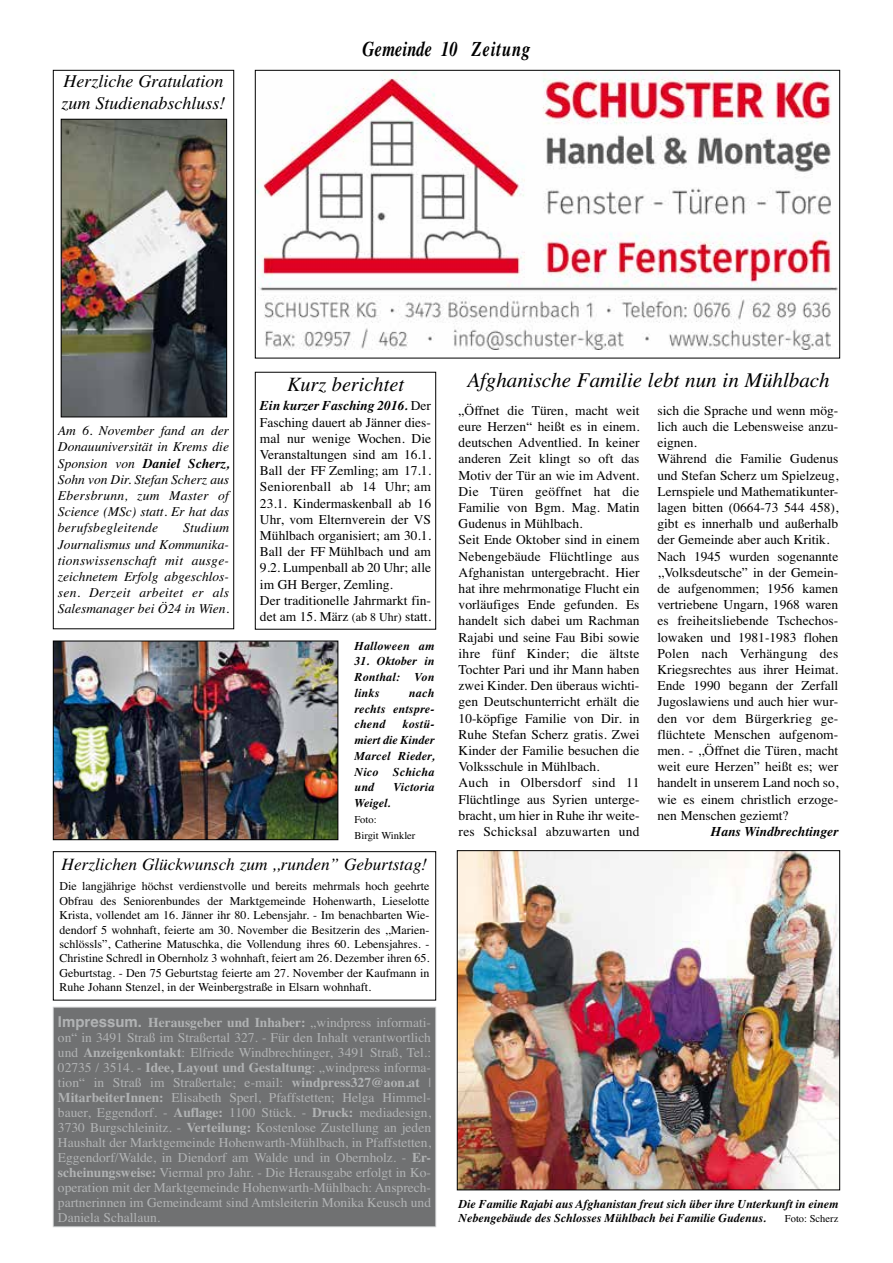
<style>
.page{position:relative;width:893px;height:1263px;background:#fff}
.page>*{position:absolute;margin:0;border:0;box-sizing:border-box;transform-origin:0 0}
.t1{font:italic 21px "Times";color:#000}
.t2{font:italic 700 21px "Times";color:#000;scale:.79 1}
.t3{font:italic 20.25px "Times";color:#000}
.t4{font:italic 18px/21.6px "Times";color:#000}
.t5{font:italic 17.25px "Times";color:#000}
.t6{font:13.5px/16.2px "Times";color:#000}
.t7{font:13.5px/15px "Times";color:#b1b3b4;text-align:justify}
.t8{font:italic 13.5px/16.2px "Times";letter-spacing:.02em;color:#000;text-align:justify}
.t9{font:italic 700 13.5px "Times";color:#000}
.t10{font:12px/14.4px "Times";color:#000;text-align:justify}
.t11{font:italic 700 12px/15.8px "Times";color:#000;text-align:justify}
.t12{font:italic 700 12px "Times";letter-spacing:.02em;color:#000}
.t13{font:10.5px/15.8px "Times";color:#000}
.s1{font-weight:700}
.s2{font-weight:700;font-style:italic}
.s3{font-size:12px}
.s4{font-family:"Helvetica";font-weight:700;font-size:15px}
</style>
<div class="page">
<div style="left:53px;top:1007px;width:383px;height:219px;background:#707172"></div>
<div style="left:53px;top:1007px;width:383px;height:220px;border:1px solid #c9cbcc"></div>
<div style="left:53px;top:70px;width:181px;height:559px;border:1px solid #000"></div>
<img style="left:257px;top:72px;width:581px;height:277px">
<div style="left:255px;top:70px;width:585px;height:288px;border:1px solid #000"></div>
<img style="left:459px;top:852px;width:379px;height:336px">
<div style="left:457px;top:850px;width:383px;height:340px;border:1px solid #000"></div>
<img style="left:55px;top:643px;width:281px;height:195px">
<div style="left:53px;top:641px;width:285px;height:199px;border:1px solid #000"></div>
<img style="left:63px;top:121px;width:162px;height:294px">
<div style="left:61px;top:119px;width:166px;height:298px;border:1px solid #000"></div>
<div style="left:255px;top:372px;width:181px;height:257px;border:1px solid #000"></div>
<div style="left:53px;top:851px;width:383px;height:149px;border:1px solid #000"></div>
<h3 class="t4" style="left:62px;top:72px;width:165px">Herzliche Gratulation zum Studienabschluss!</h3>
<h1 class="t2" style="left:363px;top:41px;width:214px">Gemeinde 10 Zeitung</h1>
<p class="t8" style="left:58px;top:424px;width:173px">Am 6. November fand an der Donauuniversität in Krems die Sponsion von <span class="s1">Daniel Scherz, </span>Sohn von Dir. Stefan Scherz aus Ebersbrunn, zum Master of Science (MSc) statt. Er hat das berufsbegleitende</p>
<p class="t8" style="left:58px;top:521px;width:173px;text-indent:125px">Studium Journalismus und Kommunika&shy;tionswissenschaft mit ausge&shy;zeichnetem Erfolg abgeschlos&shy;sen. Derzeit arbeitet er als Salesmanager bei Ö24 in Wien.</p>
<h2 class="t3" style="left:287px;top:377px;width:118px">Kurz berichtet</h2>
<p class="t6" style="left:260px;top:399px;width:173px"><span class="s2">Ein kurzer Fasching 2016.</span> Der<br>Fasching dauert ab Jänner dies&shy;mal nur wenige Wochen. Die<br>Veranstaltungen sind am 16.1.<br>Ball der FF Zemling; am 17.1.<br>Seniorenball ab 14 Uhr; am<br>23.1. Kindermaskenball ab 16<br>Uhr, vom Elternverein der VS<br>Mühlbach organisiert; am 30.1.<br>Ball der FF Mühlbach und am<br>9.2. Lumpenball ab 20 Uhr; alle im GH Berger, Zemling.<br>Der traditionelle Jahrmarkt fin&shy;det am 15. März <span class="s3">(ab 8 Uhr)</span> statt.</p>
<p class="t12" style="left:354px;top:641px;width:81px">Halloween am</p>
<p class="t11" style="left:354px;top:655px;width:81px">31. Oktober in Ronthal: Von links</p>
<p class="t11" style="left:354px;top:686px;width:81px;text-indent:55px">nach rechts entspre&shy;chend</p>
<p class="t11" style="left:354px;top:718px;width:81px;text-indent:48px">kostü&shy;miert die Kinder Marcel Rieder, Nico Schicha und</p>
<p class="t12" style="left:393px;top:783px;width:43px">Victoria</p>
<p class="t11" style="left:354px;top:796px;width:38px">Weigel.</p>
<p class="t13" style="left:354px;top:812px;width:63px">Foto:<br>Birgit Winkler</p>
<h1 class="t1" style="left:467px;top:373px;width:364px">Afghanische Familie lebt nun in Mühlbach</h1>
<p class="t6" style="left:459px;top:403px;width:182px">„Öffnet die Türen, macht weit eure Herzen“ heißt es in einem. deutschen Adventlied. In keiner anderen Zeit klingt so oft das<br>Motiv der Tür an wie im Advent.<br>Die Türen geöffnet hat die<br>Familie von Bgm. Mag. Matin<br>Gudenus in Mühlbach.<br>Seit Ende Oktober sind in einem<br>Nebengebäude Flüchtlinge aus<br>Afghanistan untergebracht. Hier hat ihre mehrmonatige Flucht ein vorläufiges Ende gefunden. Es handelt sich dabei um Rachman<br>Rajabi und seine Fau Bibi sowie ihre fünf Kinder; die ältste<br>Tochter Pari und ihr Mann haben zwei Kinder. Den überaus wichti&shy;gen Deutschunterricht erhält die<br>10-köpfige Familie von Dir. in<br>Ruhe Stefan Scherz gratis. Zwei<br>Kinder der Familie besuchen die<br>Volksschule in Mühlbach.<br>Auch in Olbersdorf sind 11<br>Flüchtlinge aus Syrien unterge&shy;bracht, um hier in Ruhe ihr weite&shy;res Schicksal abzuwarten und</p>
<p class="t6" style="left:657px;top:403px;width:182px">sich die Sprache und wenn mög&shy;lich auch die Lebensweise anzu&shy;eignen.<br>Während die Familie Gudenus und Stefan Scherz um Spielzeug,<br>Lernspiele und Mathematikunter&shy;lagen bitten (0664-73 544 458), gibt es innerhalb und außerhalb der Gemeinde aber auch Kritik.<br>Nach 1945 wurden sogenannte ,,Volksdeutsche” in der Gemein&shy;de aufgenommen; 1956 kamen vertriebene Ungarn, 1968 waren es freiheitsliebende Tschechos&shy;lowaken und 1981-1983 flohen<br>Polen nach Verhängung des<br>Kriegsrechtes aus ihrer Heimat.<br>Ende 1990 begann der Zerfall<br>Jugoslawiens und auch hier wur&shy;den vor dem Bürgerkrieg ge&shy;flüchtete Menschen aufgenom&shy;men. - ,,Öffnet die Türen, macht weit eure Herzen” heißt es; wer handelt in unserem Land noch so, wie es einem christlich erzoge&shy;nen Menschen geziemt?</p>
<p class="t9" style="left:711px;top:826px;width:129px">Hans Windbrechtinger</p>
<p class="t5" style="left:62px;top:857px;width:367px">Herzlichen Glückwunsch zum ,,runden” Geburtstag!</p>
<p class="t10" style="left:59px;top:880px;width:372px">Die langjährige höchst verdienstvolle und bereits mehrmals hoch geehrte Obfrau des Seniorenbundes der Marktgemeinde Hohenwarth, Lieselotte Krista, vollendet am 16. Jänner ihr 80. Lebensjahr. - Im benachbarten Wie&shy;dendorf 5 wohnhaft, feierte am 30. November die Besitzerin des ,,Marien&shy;schlössls”, Catherine Matuschka, die Vollendung ihres 60. Lebensjahres. - Christine Schredl in Obernholz 3 wohnhaft, feiert am 26. Dezember ihren 65.<br>Geburtstag. - Den 75 Geburtstag feierte am 27. November der Kaufmann in Ruhe Johann Stenzel, in der Weinbergstraße in Elsarn wohnhaft.</p>
<p class="t7" style="left:58px;top:1016px;width:375px"><span class="s4">Impressum.</span> <span class="s1">Herausgeber und Inhaber:</span> „windpress informati&shy;on“ in 3491 Straß im Straßertal 327. - Für den Inhalt verantwortlich und <span class="s1">Anzeigenkontakt</span>: Elfriede Windbrechtinger, 3491 Straß, Tel.:<br>02735 / 3514. - <span class="s1">Idee, Layout und Gestaltung</span>: „windpress informa&shy;tion“ in Straß im Straßertale; e-mail: <span class="s1">windpress327@aon.at</span> | <span class="s1">MitarbeiterInnen:</span> Elisabeth Sperl, Pfaffstetten; Helga Himmel&shy;bauer, Eggendorf. - <span class="s1">Auflage:</span> 1100 Stück. - <span class="s1">Druck:</span> mediadesign, 3730 Burgschleinitz. - <span class="s1">Verteilung:</span> Kostenlose Zustellung an jeden Haushalt der Marktgemeinde Hohenwarth-Mühlbach, in Pfaffstetten, Eggendorf/Walde, in Diendorf am Walde und in Obernholz. - <span class="s1">Er&shy;scheinungsweise:</span> Viermal pro Jahr. - Die Herausgabe erfolgt in Ko&shy;operation mit der Marktgemeinde Hohenwarth-Mühlbach: Ansprech&shy;partnerinnen im Gemeindeamt sind Amtsleiterin Monika Keusch und Daniela Schallaun.</p>
<p class="t11" style="left:459px;top:1198px;width:381px;line-height:14.4px">Die Familie Rajabi aus Afghanistan freut sich über ihre Unterkunft in einem<br>Nebengebäude des Schlosses Mühlbach bei Familie Gudenus.</p>
<p class="t13" style="left:785px;top:1212px;width:55px">Foto: Scherz</p>
</div>
